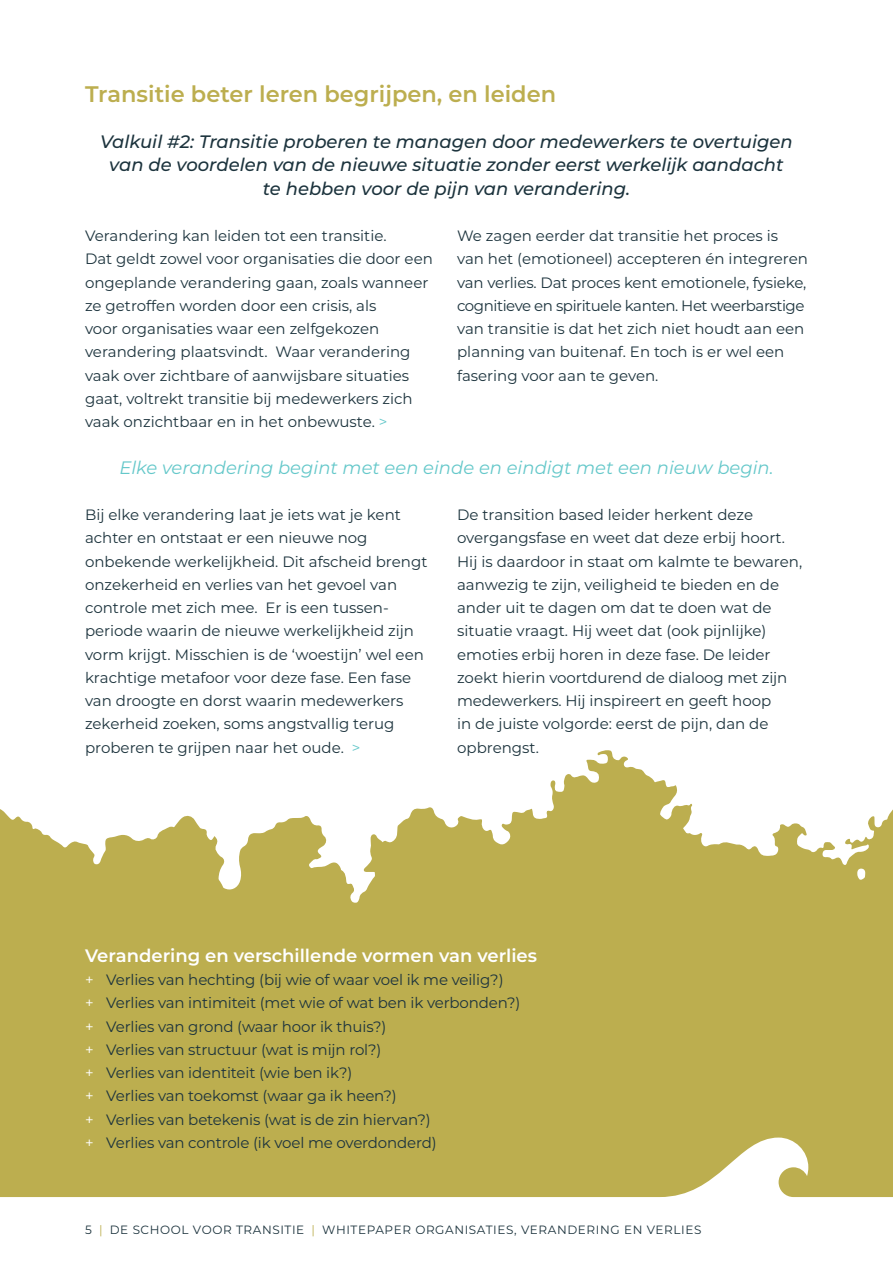
<style>
.page{position:relative;width:893px;height:1263px;background:#fff}
.page>*{position:absolute;margin:0;border:0;box-sizing:border-box;transform-origin:0 0}
.t1{font:600 22.5px "Montserrat";color:#bcae4f}
.t2{font:italic 500 18px/23.2px "Montserrat";color:#1c333d;text-align:center}
.t3{font:italic 18px "Montserrat";color:#65c8ca}
.t4{font:600 18px "Montserrat";color:#fff}
.t5{font:15px/23.2px "Montserrat";color:#1c333d}
.t6{font:12px "Montserrat";letter-spacing:.05em;color:#1c333d}
.s1{color:#65c8ca}
.s2{color:#fff}
.s3{color:#bcae4f}
</style>
<div class="page">
<svg style="left:0;top:750px;width:893px;height:387px;fill:#bcae4f"></svg>
<svg style="left:0;top:1137px;width:893px;height:61px;fill:#bcae4f"></svg>
<h1 class="t1" style="left:85px;top:78px;width:473px">Transitie beter leren begrijpen, en leiden</h1>
<p class="t2" style="left:100px;top:129px;width:694px">Valkuil #2: Transitie proberen te managen door medewerkers te overtuigen van de voordelen van de nieuwe situatie zonder eerst werkelijk aandacht te hebben voor de pijn van verandering.</p>
<p class="t5" style="left:85px;top:224px;width:349px">Verandering kan leiden tot een transitie.<br>Dat geldt zowel voor organisaties die door een ongeplande verandering gaan, zoals wanneer ze getroffen worden door een crisis, als<br>voor organisaties waar een zelfgekozen verandering plaatsvindt. Waar verandering vaak over zichtbare of aanwijsbare situaties gaat, voltrekt transitie bij medewerkers zich vaak onzichtbaar en in het onbewuste. <span class="s1">&gt;</span></p>
<p class="t5" style="left:457px;top:224px;width:352px">We zagen eerder dat transitie het proces is van het (emotioneel) accepteren én integreren van verlies. Dat proces kent emotionele, fysieke, cognitieve en spirituele kanten. Het weerbarstige van transitie is dat het zich niet houdt aan een planning van buitenaf. En toch is er wel een fasering voor aan te geven.</p>
<p class="t3" style="left:119px;top:455px;width:656px">Elke verandering begint met een einde en eindigt met een nieuw begin.</p>
<p class="t5" style="left:85px;top:503px;width:344px">Bij elke verandering laat je iets wat je kent achter en ontstaat er een nieuwe nog onbekende werkelijkheid. Dit afscheid brengt onzekerheid en verlies van het gevoel van controle met zich mee. Er is een tussen&shy;periode waarin de nieuwe werkelijkheid zijn vorm krijgt. Misschien is de ‘woestijn’ wel een krachtige metafoor voor deze fase. Een fase van droogte en dorst waarin medewerkers zekerheid zoeken, soms angstvallig terug proberen te grijpen naar het oude. <span class="s1">&gt;</span></p>
<p class="t5" style="left:457px;top:503px;width:347px">De transition based leider herkent deze overgangsfase en weet dat deze erbij hoort.<br>Hij is daardoor in staat om kalmte te bewaren, aanwezig te zijn, veiligheid te bieden en de ander uit te dagen om dat te doen wat de situatie vraagt. Hij weet dat (ook pijnlijke) emoties erbij horen in deze fase. De leider zoekt hierin voortdurend de dialoog met zijn medewerkers. Hij inspireert en geeft hoop<br>in de juiste volgorde: eerst de pijn, dan de opbrengst.</p>
<p class="t4" style="left:85px;top:943px;width:453px">Verandering en verschillende vormen van verlies</p>
<p class="t5" style="left:85px;top:968px;width:437px"><span class="s2">+</span> Verlies van hechting (bij wie of waar voel ik me veilig?)<br><span class="s2">+</span> Verlies van intimiteit (met wie of wat ben ik verbonden?) <span class="s2">+</span> Verlies van grond (waar hoor ik thuis?)<br><span class="s2">+</span> Verlies van structuur (wat is mijn rol?)<br><span class="s2">+</span> Verlies van identiteit (wie ben ik?)<br><span class="s2">+</span> Verlies van toekomst (waar ga ik heen?)<br><span class="s2">+</span> Verlies van betekenis (wat is de zin hiervan?)<br><span class="s2">+</span> Verlies van controle (ik voel me overdonderd)</p>
<p class="t6" style="left:85px;top:1222px;width:618px">5 <span class="s3">|</span> DE SCHOOL VOOR TRANSITIE <span class="s3">|</span> WHITEPAPER ORGANISATIES, VERANDERING EN VERLIES</p>
</div>
